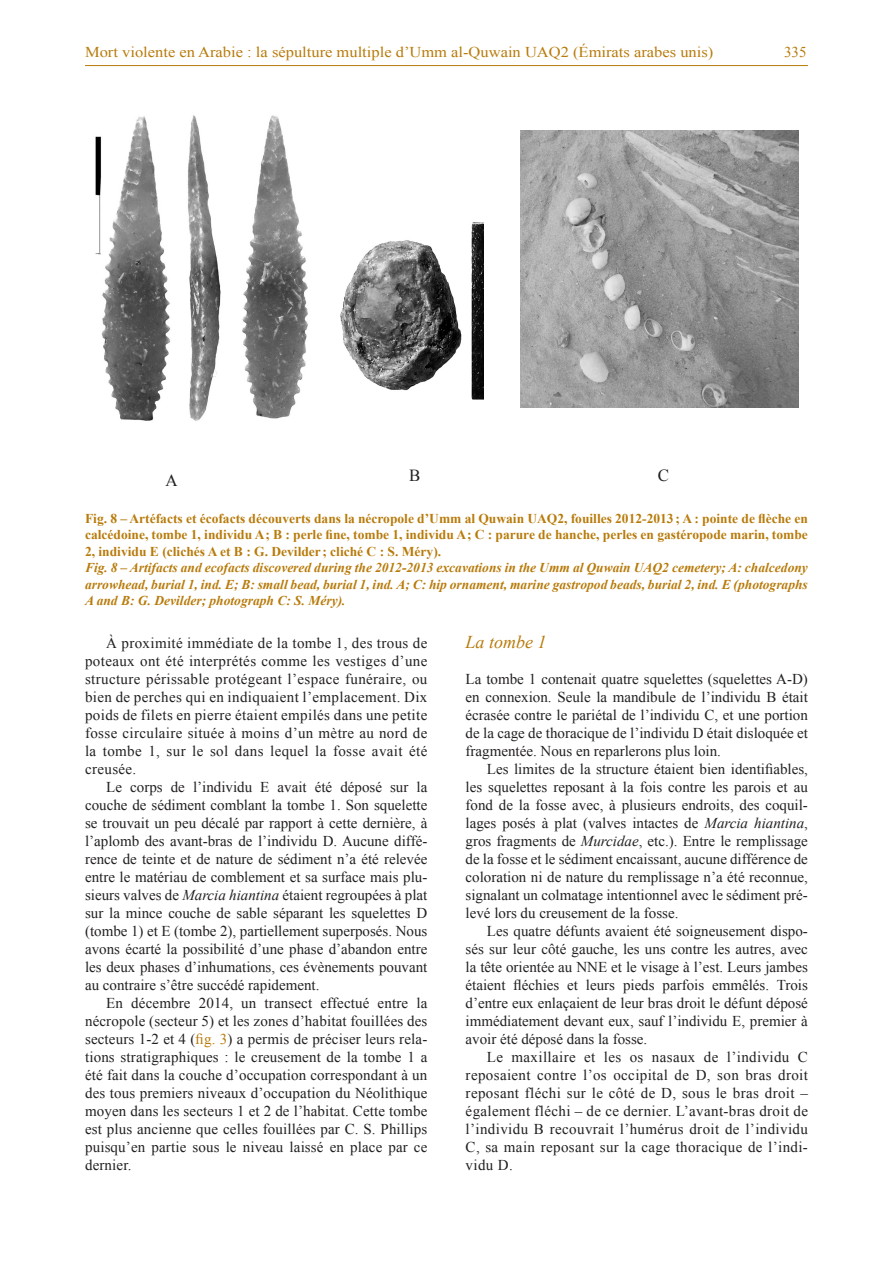
<style>
.page{position:relative;width:893px;height:1263px;background:#fff}
.page>*{position:absolute;margin:0;border:0;box-sizing:border-box;transform-origin:0 0}
.Titre3{font:italic 18px "Times New Roman";color:#b87b0b}
.t1{font:16.95px "Times New Roman";color:#231f20}
.Normal_sans_retriat{font:15px/18px "Times New Roman";color:#231f20;text-align:justify}
.t2{font:15px "Times New Roman";color:#b87b0b;scale:1.1 1}
.t3{font:15px "Times New Roman";color:#b87b0b}
.Figures{font:700 13.5px/16.5px "Times New Roman";color:#b87b0b;text-align:justify}
.Figures-2{font:italic 700 13.5px/16.5px "Times New Roman";color:#b87b0b;text-align:justify}
.s1{font-style:italic}
.s2{color:#b87b0b}
</style>
<div class="page">
<hr style="left:85px;top:65px;width:723px;height:1px;background:#b87b0b">
<img style="left:521px;top:131px;width:277px;height:277px">
<img style="left:95px;top:115px;width:213px;height:306px">
<img style="left:340px;top:222px;width:143px;height:178px">
<p class="t2" style="left:85px;top:42px;width:573px">Mort violente en Arabie : la sépulture multiple d’Umm al-Quwain UAQ2 (Émirats arabes unis)</p>
<p class="t3" style="left:784px;top:42px;width:24px">335</p>
<p class="t1" style="left:166px;top:469px;width:14px">A</p>
<p class="t1" style="left:409px;top:464px;width:13px">B</p>
<p class="t1" style="left:658px;top:464px;width:13px">C</p>
<p class="Figures" style="left:85px;top:509px;width:724px">Fig. 8 – Artéfacts et écofacts découverts dans la nécropole d’Umm al Quwain UAQ2, fouilles 2012-2013; A : pointe de flèche en calcédoine, tombe 1, individu A; B : perle fine, tombe 1, individu A; C : parure de hanche, perles en gastéropode marin, tombe 2, individu E (clichés A et B : G. Devilder; cliché C : S. Méry).</p>
<p class="Figures-2" style="left:85px;top:559px;width:724px">Fig. 8 – Artifacts and ecofacts discovered during the 2012-2013 excavations in the Umm al Quwain UAQ2 cemetery; A: chalcedony arrowhead, burial 1, ind. E; B: small bead, burial 1, ind. A; C: hip ornament, marine gastropod beads, burial 2, ind. E (photographs A and B: G. Devilder; photograph C: S. Méry).</p>
<p class="Normal_sans_retriat" style="left:85px;top:634px;width:344px;text-indent:21px">À proximité immédiate de la tombe 1, des trous de poteaux ont été interprétés comme les vestiges d’une structure périssable protégeant l’espace funéraire, ou bien de perches qui en indiquaient l’emplacement. Dix poids de filets en pierre étaient empilés dans une petite fosse circulaire située à moins d’un mètre au nord de la tombe 1, sur le sol dans lequel la fosse avait été creusée.</p>
<p class="Normal_sans_retriat" style="left:85px;top:778px;width:344px;text-indent:21px">Le corps de l’individu E avait été déposé sur la couche de sédiment comblant la tombe 1. Son squelette se trouvait un peu décalé par rapport à cette dernière, à l’aplomb des avant-bras de l’individu D. Aucune diffé&shy;rence de teinte et de nature de sédiment n’a été relevée entre le matériau de comblement et sa surface mais plu&shy;sieurs valves de <span class="s1">Marcia hiantina</span> étaient regroupées à plat sur la mince couche de sable séparant les squelettes D (tombe 1) et E (tombe 2), partiellement superposés. Nous avons écarté la possibilité d’une phase d’abandon entre les deux phases d’inhumations, ces évènements pouvant au contraire s’être succédé rapidement.</p>
<p class="Normal_sans_retriat" style="left:85px;top:994px;width:344px;text-indent:21px">En décembre 2014, un transect effectué entre la nécropole (secteur 5) et les zones d’habitat fouillées des secteurs 1-2 et 4 (<span class="s2">fig. 3</span>) a permis de préciser leurs rela&shy;tions stratigraphiques : le creusement de la tombe 1 a été fait dans la couche d’occupation correspondant à un des tous premiers niveaux d’occupation du Néolithique moyen dans les secteurs 1 et 2 de l’habitat. Cette tombe est plus ancienne que celles fouillées par C. S. Phillips puisqu’en partie sous le niveau laissé en place par ce dernier.</p>
<p class="Titre3" style="left:466px;top:630px;width:82px">La tombe 1</p>
<p class="Normal_sans_retriat" style="left:466px;top:670px;width:344px">La tombe 1 contenait quatre squelettes (squelettes A-D) en connexion. Seule la mandibule de l’individu B était écrasée contre le pariétal de l’individu C, et une portion de la cage de thoracique de l’individu D était disloquée et fragmentée. Nous en reparlerons plus loin.</p>
<p class="Normal_sans_retriat" style="left:466px;top:760px;width:344px;text-indent:21px">Les limites de la structure étaient bien identifiables, les squelettes reposant à la fois contre les parois et au fond de la fosse avec, à plusieurs endroits, des coquil&shy;lages posés à plat (valves intactes de <span class="s1">Marcia hiantina</span>, gros fragments de <span class="s1">Murcidae</span>, etc.). Entre le remplissage de la fosse et le sédiment encaissant, aucune différence de coloration ni de nature du remplissage n’a été reconnue, signalant un colmatage intentionnel avec le sédiment pré&shy;levé lors du creusement de la fosse.</p>
<p class="Normal_sans_retriat" style="left:466px;top:922px;width:344px;text-indent:21px">Les quatre défunts avaient été soigneusement dispo&shy;sés sur leur côté gauche, les uns contre les autres, avec la tête orientée au NNE et le visage à l’est. Leurs jambes étaient fléchies et leurs pieds parfois emmêlés. Trois d’entre eux enlaçaient de leur bras droit le défunt déposé immédiatement devant eux, sauf l’individu E, premier à avoir été déposé dans la fosse.</p>
<p class="Normal_sans_retriat" style="left:466px;top:1048px;width:344px;text-indent:21px">Le maxillaire et les os nasaux de l’individu C reposaient contre l’os occipital de D, son bras droit reposant fléchi sur le côté de D, sous le bras droit – également fléchi – de ce dernier. L’avant-bras droit de l’individu B recouvrait l’humérus droit de l’individu C, sa main reposant sur la cage thoracique de l’indi&shy;vidu D.</p>
</div>
